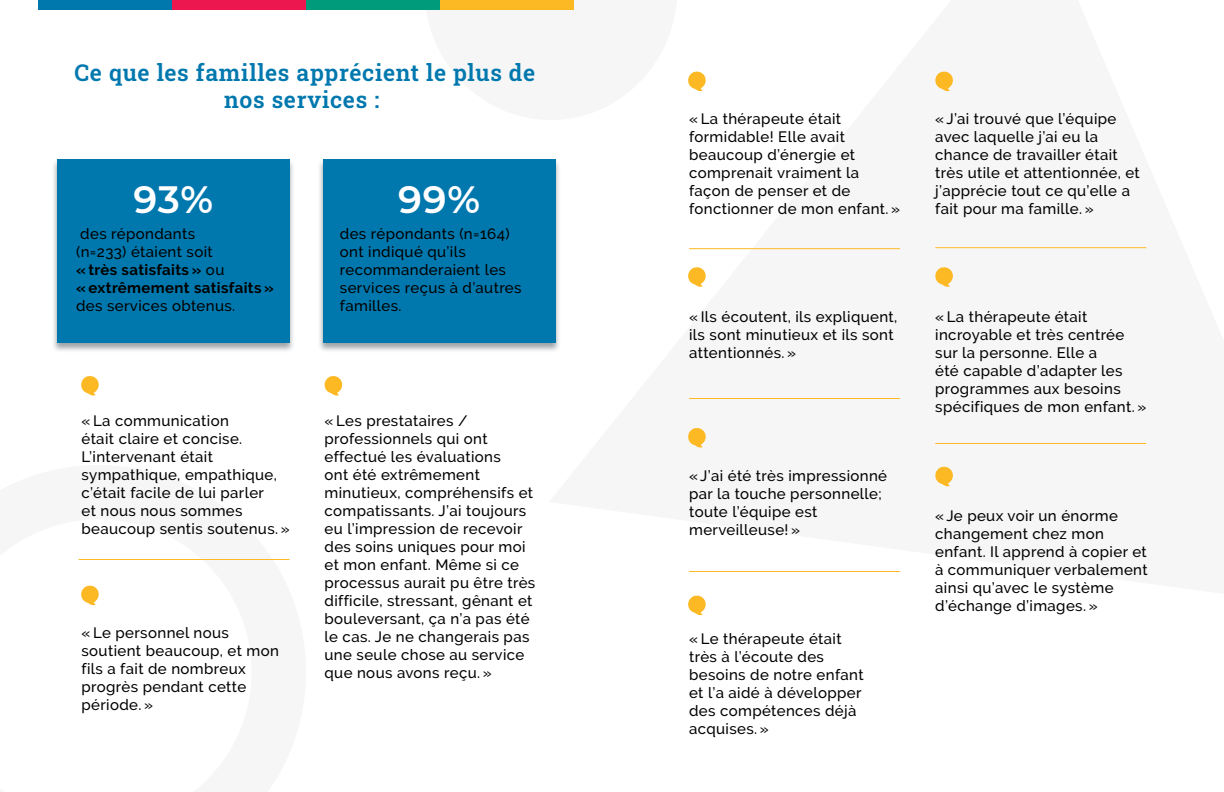
<style>
.page{position:relative;width:1224px;height:792px;background:#fff}
.page>*{position:absolute;margin:0;border:0;box-sizing:border-box;transform-origin:0 0}
.bigger_stats{font:600 38px "Montserrat";color:#fff}
.Main_titles{font:600 23px/27.6px "Roboto Slab";letter-spacing:.03em;color:#0078ae;text-align:center}
.t1{font:500 15px/18px "Raleway";letter-spacing:.025em;color:#000}
.s1{font-weight:700}
</style>
<div class="page">
<svg style="left:424px;top:9px;width:150px;height:1px"></svg>
<div style="left:52px;top:158px;width:243px;height:195px;background:#7c858c;opacity:.75"></div>
<div style="left:57px;top:159px;width:232px;height:184px;background:#0078ae"></div>
<div style="left:317px;top:158px;width:244px;height:195px;background:#7c858c;opacity:.75"></div>
<div style="left:323px;top:159px;width:232px;height:184px;background:#0078ae"></div>
<svg style="left:81px;top:376px;width:18px;height:20px"></svg>
<svg style="left:81px;top:585px;width:18px;height:21px"></svg>
<svg style="left:324px;top:376px;width:19px;height:20px"></svg>
<hr style="left:79px;top:559px;width:210px;height:1px;background:#fdb924">
<svg style="left:688px;top:71px;width:18px;height:21px"></svg>
<svg style="left:688px;top:267px;width:18px;height:20px"></svg>
<svg style="left:935px;top:267px;width:18px;height:20px"></svg>
<svg style="left:935px;top:466px;width:18px;height:21px"></svg>
<svg style="left:688px;top:595px;width:18px;height:21px"></svg>
<svg style="left:688px;top:428px;width:18px;height:20px"></svg>
<svg style="left:935px;top:71px;width:18px;height:21px"></svg>
<hr style="left:689px;top:571px;width:211px;height:1px;background:#fdb924">
<hr style="left:689px;top:248px;width:211px;height:1px;background:#fdb924">
<hr style="left:935px;top:247px;width:211px;height:1px;background:#fdb924">
<hr style="left:689px;top:398px;width:211px;height:1px;background:#fdb924">
<hr style="left:935px;top:443px;width:211px;height:1px;background:#fdb924">
<div style="left:38px;top:0;width:134px;height:9px;background:#0078ae"></div>
<div style="left:172px;top:0;width:134px;height:9px;background:#ed174f"></div>
<div style="left:306px;top:0;width:134px;height:9px;background:#009b7a"></div>
<div style="left:440px;top:0;width:134px;height:9px;background:#fdb924"></div>
<p class="Main_titles" style="left:74px;top:58px;width:462px">Ce que les familles apprécient le plus de nos services :</p>
<p class="bigger_stats" style="left:133px;top:172px;width:81px">93%</p>
<p class="bigger_stats" style="left:398px;top:172px;width:84px">99%</p>
<p class="t1" style="left:76px;top:224px;width:199px">des répondants<br>(n=233) étaient soit<br><span class="s1">« très satisfaits »</span> ou<br><span class="s1">« extrêmement satisfaits » </span>des services obtenus.</p>
<p class="t1" style="left:340px;top:224px;width:183px">des répondants (n=164) ont indiqué qu’ils recommanderaient les services reçus à d’autres familles.</p>
<p class="t1" style="left:82px;top:412px;width:210px">« La communication<br>était claire et concise.<br>L’intervenant était sympathique, empathique, c’était facile de lui parler<br>et nous nous sommes beaucoup sentis soutenus. »</p>
<p class="t1" style="left:82px;top:623px;width:199px">« Le personnel nous soutient beaucoup, et mon fils a fait de nombreux progrès pendant cette période. »</p>
<p class="t1" style="left:325px;top:412px;width:212px">« Les prestataires / professionnels qui ont effectué les évaluations<br>ont été extrêmement minutieux, compréhensifs et compatissants. J’ai toujours eu l’impression de recevoir des soins uniques pour moi et mon enfant. Même si ce processus aurait pu être très difficile, stressant, gênant et bouleversant, ça n’a pas été le cas. Je ne changerais pas une seule chose au service que nous avons reçu. »</p>
<p class="t1" style="left:689px;top:110px;width:212px">« La thérapeute était formidable! Elle avait beaucoup d’énergie et comprenait vraiment la façon de penser et de fonctionner de mon enfant. »</p>
<p class="t1" style="left:935px;top:110px;width:206px">«J’ai trouvé que l’équipe avec laquelle j’ai eu la chance de travailler était très utile et attentionnée, et j’apprécie tout ce qu’elle a fait pour ma famille. »</p>
<p class="t1" style="left:689px;top:308px;width:210px">« Ils écoutent, ils expliquent, ils sont minutieux et ils sont attentionnés. »</p>
<p class="t1" style="left:935px;top:308px;width:213px">« La thérapeute était incroyable et très centrée sur la personne. Elle a<br>été capable d’adapter les programmes aux besoins spécifiques de mon enfant. »</p>
<p class="t1" style="left:689px;top:467px;width:200px">«J’ai été très impressionné par la touche personnelle; toute l’équipe est merveilleuse! »</p>
<p class="t1" style="left:689px;top:630px;width:176px">« Le thérapeute était très à l’écoute des besoins de notre enfant et l’a aidé à développer des compétences déjà acquises. »</p>
<p class="t1" style="left:935px;top:507px;width:214px">«Je peux voir un énorme changement chez mon enfant. Il apprend à copier et à communiquer verbalement ainsi qu’avec le système d’échange d’images. »</p>
</div>
